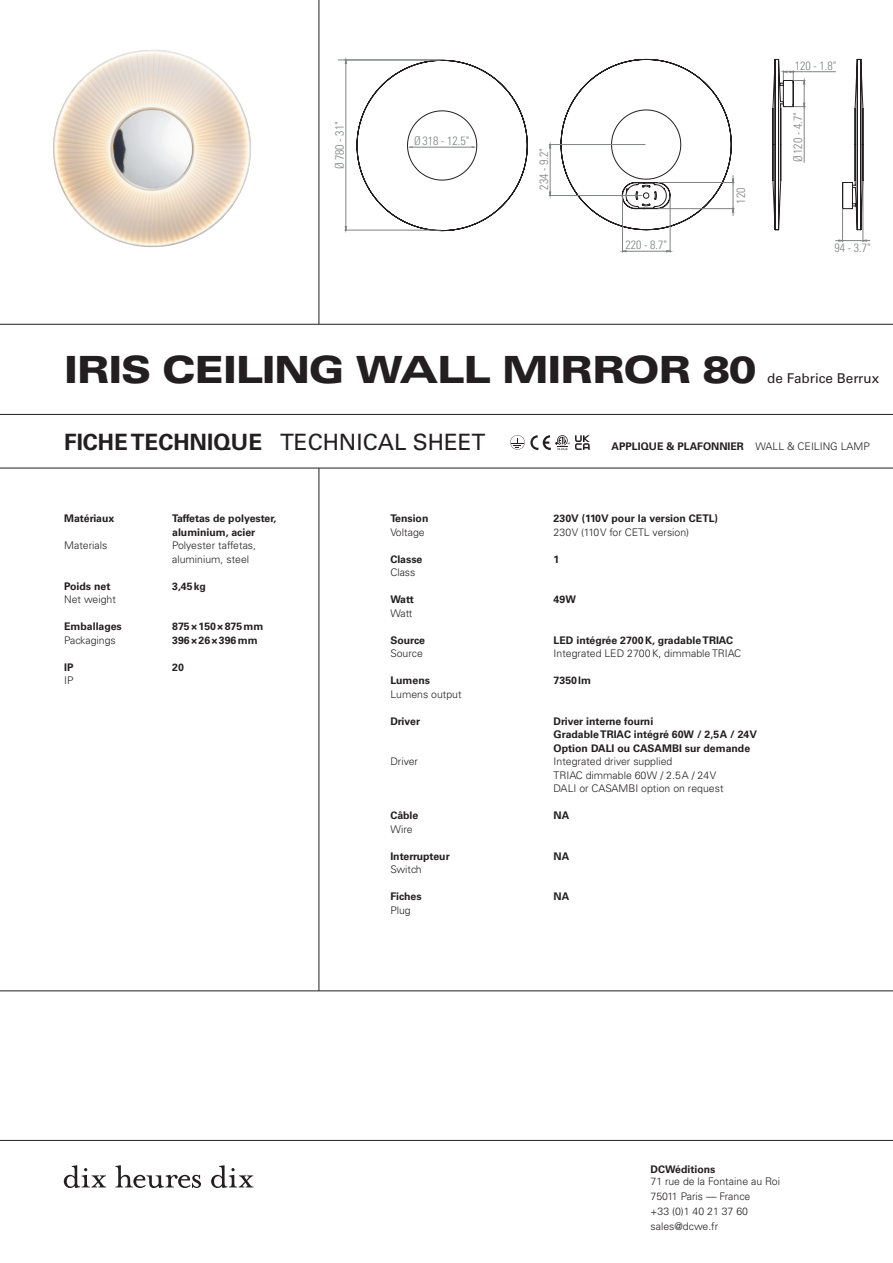
<style>
.page{position:relative;width:893px;height:1263px;background:#fff}
.page>*{position:absolute;margin:0;border:0;box-sizing:border-box;transform-origin:0 0}
.t1{font:900 expanded 37.5px "Univers LT Std";letter-spacing:-.04em;color:#231f20}
.t2{font:700 22.5px "Univers LT Std";color:#231f20}
.t3{font:13.5px "Univers LT Std";color:#231f20}
.t4{font:300 condensed 12px "Univers LT Std";color:#7f8283}
.t5{font:700 10.5px/13.5px "Univers LT Std";color:#231f20}
.t6{font:300 10.5px/14.7px "Univers LT Std";color:#231f20}
.s1{font-weight:400}
.s2{font-weight:300}
</style>
<div class="page">
<img style="left:53px;top:49px;width:198px;height:198px">
<hr style="left:793px;top:71px;width:42px;height:1px;background:#7f8283">
<svg style="left:772px;top:59px;width:33px;height:171px"></svg>
<svg style="left:842px;top:59px;width:21px;height:171px"></svg>
<hr style="left:863px;top:182px;width:1px;height:60px;background:#7f8283">
<hr style="left:842px;top:209px;width:1px;height:33px;background:#7f8283">
<svg style="left:836px;top:240px;width:34px;height:1px"></svg>
<hr style="left:345px;top:230px;width:96px;height:1px;background:#7f8283">
<hr style="left:338px;top:60px;width:102px;height:1px;background:#7f8283">
<svg style="left:345px;top:61px;width:2px;height:169px"></svg>
<svg style="left:357px;top:60px;width:171px;height:171px"></svg>
<hr style="left:670px;top:197px;width:1px;height:55px;background:#7f8283">
<hr style="left:622px;top:197px;width:1px;height:55px;background:#7f8283">
<svg style="left:549px;top:59px;width:185px;height:171px"></svg>
<svg style="left:623px;top:250px;width:47px;height:2px"></svg>
<hr style="left:319px;top:468px;width:1px;height:523px;background:#231f20">
<hr style="left:0;top:414px;width:893px;height:1px;background:#231f20">
<hr style="left:0;top:468px;width:893px;height:1px;background:#231f20">
<hr style="left:0;top:990px;width:893px;height:1px;background:#231f20">
<hr style="left:0;top:1140px;width:893px;height:1px;background:#231f20">
<hr style="left:0;top:324px;width:893px;height:1px;background:#231f20">
<hr style="left:319px;top:0;width:1px;height:324px;background:#231f20">
<svg style="left:64px;top:1165px;width:189px;height:23px"></svg>
<svg style="left:510px;top:435px;width:80px;height:15px"></svg>
<p class="t4" style="left:332px;top:169px;width:49px;rotate:-90deg">Ø780 - 31"</p>
<p class="t4" style="left:414px;top:134px;width:57px">Ø318 - 12.5"</p>
<p class="t4" style="left:537px;top:190px;width:43px;rotate:-90deg">234 - 9.2"</p>
<p class="t4" style="left:625px;top:237px;width:43px">220 - 8.7"</p>
<p class="t4" style="left:734px;top:204px;width:17px;rotate:-90deg">120</p>
<p class="t4" style="left:795px;top:58px;width:43px">120 - 1.8"</p>
<p class="t4" style="left:791px;top:162px;width:51px;rotate:-90deg">Ø120 - 4.7"</p>
<p class="t4" style="left:834px;top:241px;width:38px">94 - 3.7"</p>
<h1 class="t1" style="left:64px;top:347px;width:694px">IRIS CEILING WALL MIRROR 80</h1>
<p class="t3" style="left:767px;top:370px;width:113px">de Fabrice Berrux</p>
<h2 class="t2" style="left:64px;top:429px;width:423px">FICHE TECHNIQUE <span class="s1">TECHNICAL SHEET</span></h2>
<p class="t5" style="left:64px;top:512px;width:52px">Matériaux</p>
<p class="t6" style="left:64px;top:538px;width:45px">Materials</p>
<p class="t5" style="left:64px;top:579px;width:48px">Poids net</p>
<p class="t6" style="left:64px;top:592px;width:53px">Net weight</p>
<p class="t5" style="left:64px;top:620px;width:59px">Emballages</p>
<p class="t6" style="left:64px;top:633px;width:53px">Packagings</p>
<p class="t5" style="left:64px;top:660px;width:11px">IP</p>
<p class="t6" style="left:64px;top:673px;width:11px">IP</p>
<p class="t5" style="left:172px;top:512px;width:106px">Taffetas de polyester, aluminium, acier</p>
<p class="t6" style="left:172px;top:539px;width:85px;line-height:13.5px">Polyester taffetas, aluminium, steel</p>
<p class="t5" style="left:172px;top:579px;width:35px">3,45kg</p>
<p class="t5" style="left:172px;top:620px;width:93px">875×150×875mm<br>396×26×396mm</p>
<p class="t5" style="left:172px;top:660px;width:13px">20</p>
<p class="t5" style="left:390px;top:512px;width:40px">Tension</p>
<p class="t6" style="left:390px;top:525px;width:36px">Voltage</p>
<p class="t5" style="left:390px;top:552px;width:34px">Classe</p>
<p class="t6" style="left:390px;top:565px;width:27px">Class</p>
<p class="t5" style="left:390px;top:593px;width:25px">Watt</p>
<p class="t6" style="left:390px;top:606px;width:23px">Watt</p>
<p class="t5" style="left:390px;top:633px;width:36px">Source</p>
<p class="t6" style="left:390px;top:646px;width:34px">Source</p>
<p class="t5" style="left:390px;top:674px;width:41px">Lumens</p>
<p class="t6" style="left:390px;top:687px;width:73px">Lumens output</p>
<p class="t5" style="left:390px;top:714px;width:31px">Driver</p>
<p class="t6" style="left:390px;top:754px;width:29px">Driver</p>
<p class="t5" style="left:390px;top:809px;width:30px">Câble</p>
<p class="t6" style="left:390px;top:822px;width:24px">Wire</p>
<p class="t5" style="left:390px;top:849px;width:61px">Interrupteur</p>
<p class="t6" style="left:390px;top:862px;width:33px">Switch</p>
<p class="t5" style="left:390px;top:890px;width:33px">Fiches</p>
<p class="t6" style="left:390px;top:903px;width:22px">Plug</p>
<p class="t5" style="left:612px;top:440px;width:260px">APPLIQUE &amp; PLAFONNIER <span class="s2">WALL &amp; CEILING LAMP</span></p>
<p class="t5" style="left:554px;top:512px;width:166px">230V (110V pour la version CETL)</p>
<p class="t6" style="left:554px;top:525px;width:137px">230V (110V for CETL version)</p>
<p class="t5" style="left:554px;top:552px;width:7px">1</p>
<p class="t5" style="left:554px;top:593px;width:24px">49W</p>
<p class="t5" style="left:554px;top:633px;width:181px">LED intégrée 2700K, gradable TRIAC</p>
<p class="t6" style="left:554px;top:646px;width:189px">Integrated LED 2700K, dimmable TRIAC</p>
<p class="t5" style="left:554px;top:674px;width:39px">7350lm</p>
<p class="t5" style="left:554px;top:714px;width:205px">Driver interne fourni<br>Gradable TRIAC intégré 60W / 2,5A / 24V<br>Option DALI ou CASAMBI sur demande</p>
<p class="t6" style="left:554px;top:755px;width:171px;line-height:13.5px">Integrated driver supplied<br>TRIAC dimmable 60W / 2.5A / 24V<br>DALI or CASAMBI option on request</p>
<p class="t5" style="left:554px;top:809px;width:17px">NA</p>
<p class="t5" style="left:554px;top:849px;width:17px">NA</p>
<p class="t5" style="left:554px;top:890px;width:17px">NA</p>
<p class="t5" style="left:651px;top:1162px;width:66px">DCWéditions</p>
<p class="t6" style="left:651px;top:1174px;width:131px">71 rue de la Fontaine au Roi<br>75011 Paris — France<br>+33 (0)1 40 21 37 60 sales@dcwe.fr</p>
</div>
